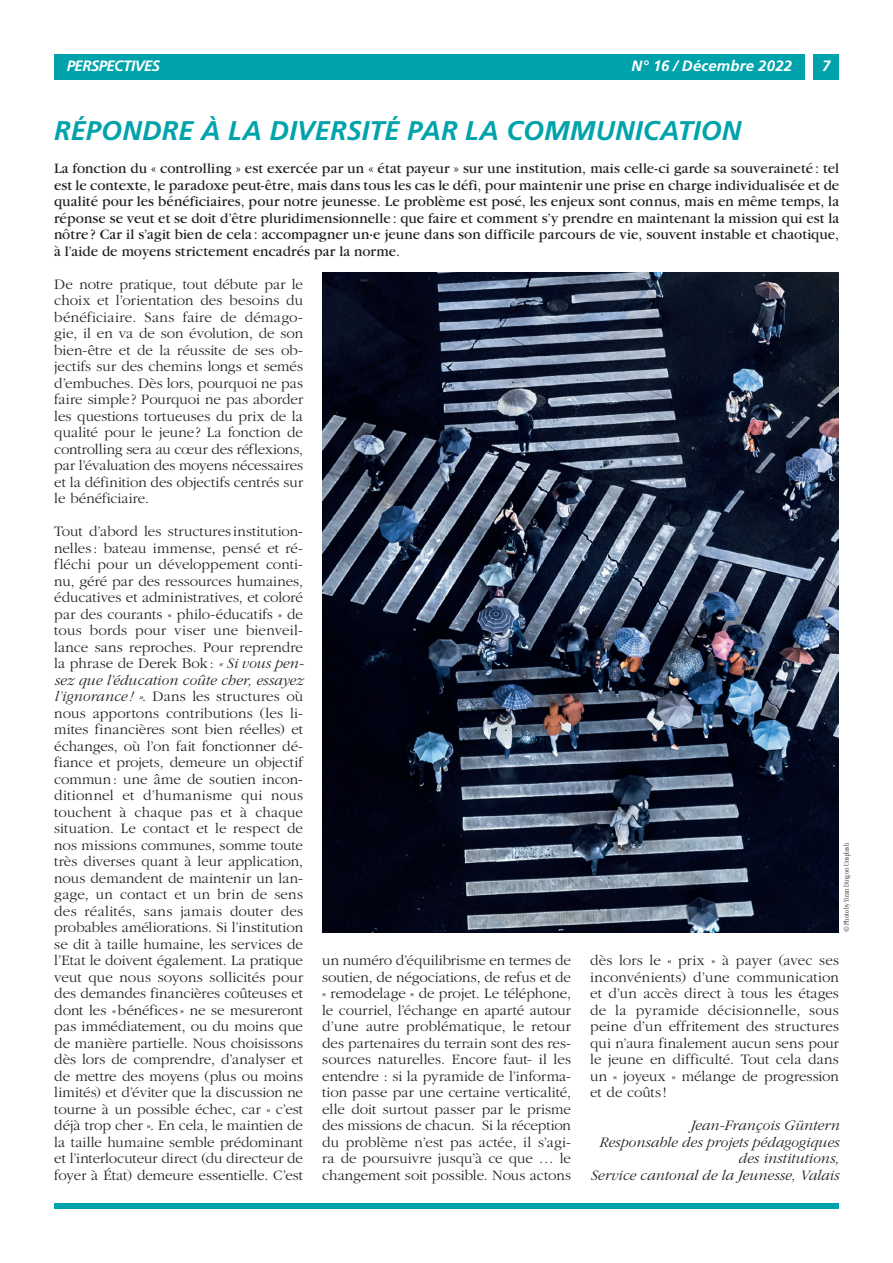
<style>
.page{position:relative;width:893px;height:1263px;background:#fff}
.page>*{position:absolute;margin:0;border:0;box-sizing:border-box;transform-origin:0 0}
.t1{font:italic 700 27px "Frutiger LT 66";letter-spacing:.005em;color:#00a3ab}
.t2{font:300 15px/16.5px "Garamond";color:#231f20;text-align:justify}
.t3{font:15px/16.5px "Garamond";letter-spacing:.005em;color:#231f20;text-align:justify}
.t4{font:italic 300 15px/16.5px "Garamond";color:#231f20;text-align:right}
.t5{font:italic 700 15px "Frutiger LT 66";letter-spacing:.01em;color:#fff}
.t6{font:italic 700 15px "Frutiger LT 66";letter-spacing:-.02em;color:#fff}
.t7{font:300 condensed 7.5px "Garamond";letter-spacing:.01em;color:#231f20}
.s1{font-style:italic}
</style>
<div class="page">
<div style="left:54px;top:54px;width:751px;height:26px;background:#00a3ab"></div>
<div style="left:813px;top:54px;width:26px;height:26px;background:#00a3ab"></div>
<div style="left:54px;top:1203px;width:785px;height:6px;background:#00a3ab"></div>
<img style="left:322px;top:272px;width:517px;height:660px">
<p class="t6" style="left:67px;top:57px;width:95px">PERSPECTIVES</p>
<p class="t5" style="left:632px;top:57px;width:162px">N° 16 / Décembre 2022</p>
<p class="t6" style="left:822px;top:57px;width:10px">7</p>
<h1 class="t1" style="left:54px;top:115px;width:689px">RÉPONDRE À LA DIVERSITÉ PAR LA COMMUNICATION</h1>
<p class="t3" style="left:54px;top:161px;width:787px">La fonction du « controlling » est exercée par un « état payeur » sur une institution, mais celle-ci garde sa souveraineté: tel est le contexte, le paradoxe peut-être, mais dans tous les cas le défi, pour maintenir une prise en charge individualisée et de qualité pour les bénéficiaires, pour notre jeunesse. Le problème est posé, les enjeux sont connus, mais en même temps, la réponse se veut et se doit d’être pluridimensionnelle : que faire et comment s’y prendre en maintenant la mission qui est la nôtre ? Car il s’agit bien de cela : accompagner un·e jeune dans son difficile parcours de vie, souvent instable et chaotique, à l’aide de moyens strictement encadrés par la norme.</p>
<p class="t2" style="left:54px;top:276px;width:250px">De notre pratique, tout débute par le choix et l’orientation des besoins du bénéficiaire. Sans faire de démago&shy;gie, il en va de son évolution, de son bien-être et de la réussite de ses ob&shy;jectifs sur des chemins longs et semés d’embuches. Dès lors, pourquoi ne pas faire simple? Pourquoi ne pas aborder les questions tortueuses du prix de la qualité pour le jeune ? La fonction de controlling sera au cœur des réflexions, par l’évaluation des moyens nécessaires et la définition des objectifs centrés sur le bénéficiaire.</p>
<p class="t2" style="left:54px;top:524px;width:250px">Tout d’abord les structures institution&shy;nelles : bateau immense, pensé et ré&shy;fléchi pour un développement conti&shy;nu, géré par des ressources humaines, éducatives et administratives, et coloré par des courants « philo-éducatifs » de tous bords pour viser une bienveil&shy;lance sans reproches. Pour reprendre la phrase de Derek Bok: <span class="s1">« Si vous pen&shy;sez que l’éducation coûte cher, essayez l’ignorance ! »</span>. Dans les structures où nous apportons contributions (les li&shy;mites financières sont bien réelles) et échanges, où l’on fait fonctionner dé&shy;fiance et projets, demeure un objectif commun: une âme de soutien incon&shy;ditionnel et d’humanisme qui nous touchent à chaque pas et à chaque situation. Le contact et le respect de nos missions communes, somme toute très diverses quant à leur application, nous demandent de maintenir un lan&shy;gage, un contact et un brin de sens des réalités, sans jamais douter des probables améliorations. Si l’institution se dit à taille humaine, les services de l’Etat le doivent également. La pratique veut que nous soyons sollicités pour des demandes financières coûteuses et dont les «bénéfices » ne se mesureront pas immédiatement, ou du moins que de manière partielle. Nous choisissons dès lors de comprendre, d’analyser et de mettre des moyens (plus ou moins limités) et d’éviter que la discussion ne tourne à un possible échec, car « c’est déjà trop cher ». En cela, le maintien de la taille humaine semble prédominant et l’interlocuteur direct (du directeur de foyer à État) demeure essentielle. C’est</p>
<p class="t7" style="left:842px;top:932px;width:91px;rotate:-90deg">© Photo by Yiran Ding on Unsplash</p>
<p class="t2" style="left:322px;top:953px;width:250px">un numéro d’équilibrisme en termes de soutien, de négociations, de refus et de « remodelage » de projet. Le téléphone, le courriel, l’échange en aparté autour d’une autre problématique, le retour des partenaires du terrain sont des res&shy;sources naturelles. Encore faut- il les entendre : si la pyramide de l’informa&shy;tion passe par une certaine verticalité, elle doit surtout passer par le prisme des missions de chacun. Si la réception du problème n’est pas actée, il s’agi&shy;ra de poursuivre jusqu’à ce que … le changement soit possible. Nous actons</p>
<p class="t2" style="left:590px;top:953px;width:250px">dès lors le « prix » à payer (avec ses inconvénients) d’une communication et d’un accès direct à tous les étages de la pyramide décisionnelle, sous peine d’un effritement des structures qui n’aura finalement aucun sens pour le jeune en difficulté. Tout cela dans un « joyeux » mélange de progression et de coûts !</p>
<p class="t4" style="left:590px;top:1118px;width:250px">Jean-François Güntern<br>Responsable des projets pédagogiques des institutions,<br>Service cantonal de la Jeunesse, Valais</p>
</div>
